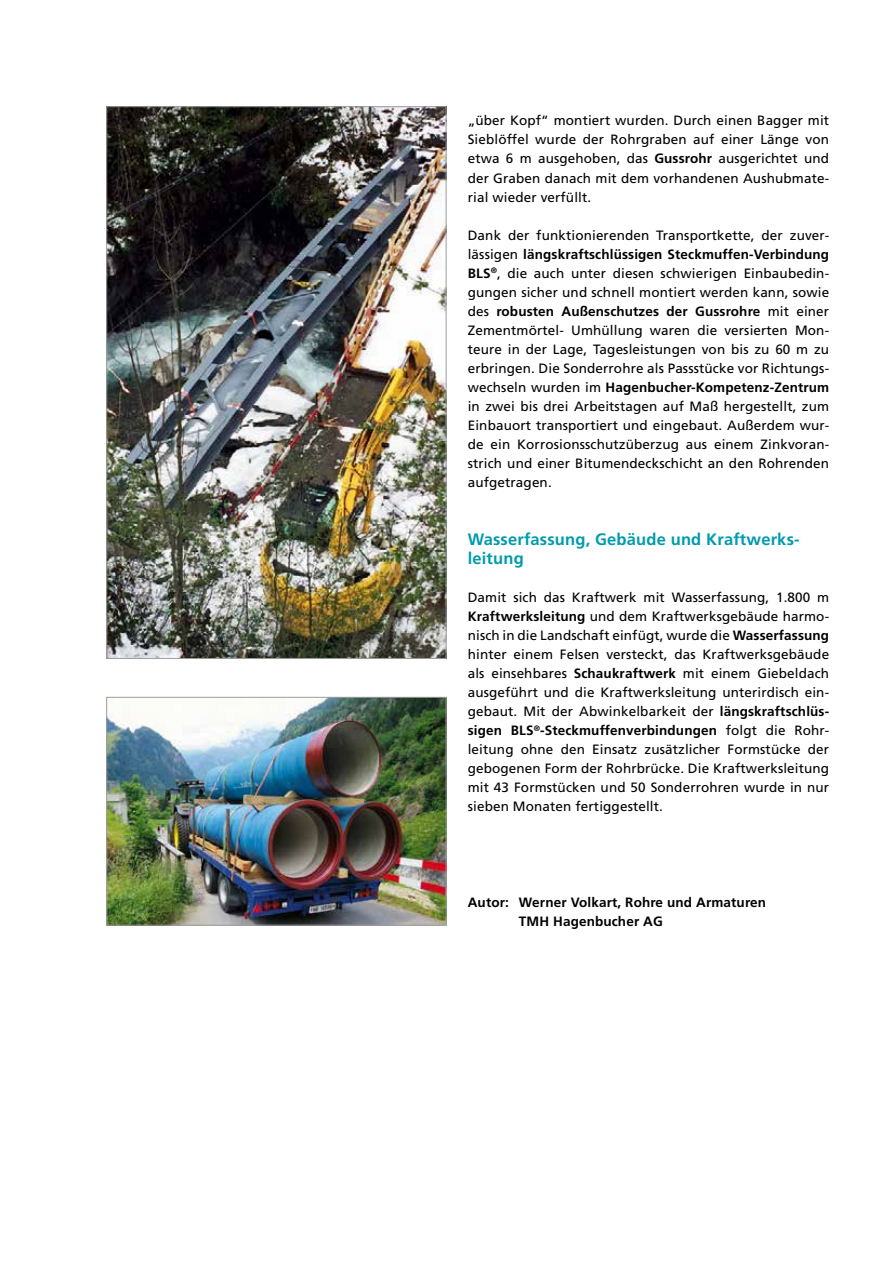
<style>
.page{position:relative;width:893px;height:1263px;background:#fff}
.page>*{position:absolute;margin:0;border:0;box-sizing:border-box;transform-origin:0 0}
.t1{font:700 16.5px/19px "Frutiger";letter-spacing:.01em;color:#009bac}
.t2{font:13.5px/19px "Frutiger";letter-spacing:.01em;color:#000;text-align:justify}
.t3{font:700 13.5px/19px "Frutiger";letter-spacing:.01em;color:#000}
.s1{font-weight:700}
</style>
<div class="page">
<img style="left:108px;top:108px;width:336px;height:549px">
<img style="left:108px;top:699px;width:336px;height:224px">
<div style="left:106px;top:697px;width:340px;height:228px;border:1px solid #9c9d9d"></div>
<p class="t2" style="left:468px;top:111px;width:363px">„über Kopf“ montiert wurden. Durch einen Bagger mit Sieblöffel wurde der Rohrgraben auf einer Länge von etwa 6 m ausgehoben, das <span class="s1">Gussrohr</span> ausgerichtet und der Graben danach mit dem vorhandenen Aushubmate&shy;rial wieder verfüllt.</p>
<p class="t2" style="left:468px;top:225px;width:363px">Dank der funktionierenden Transportkette, der zuver&shy;lässigen <span class="s1">längskraftschlüssigen Steckmuffen-Verbindung BLS</span><sup>®</sup>, die auch unter diesen schwierigen Einbaubedin&shy;gungen sicher und schnell montiert werden kann, sowie des <span class="s1">robusten Außenschutzes der Gussrohre</span> mit einer Zementmörtel- Umhüllung waren die versierten Mon&shy;teure in der Lage, Tagesleistungen von bis zu 60 m zu erbringen. Die Sonderrohre als Passstücke vor Richtungs&shy;wechseln wurden im <span class="s1">Hagenbucher-Kompetenz-Zentrum </span>in zwei bis drei Arbeitstagen auf Maß hergestellt, zum Einbauort transportiert und eingebaut. Außerdem wur&shy;de ein Korrosionsschutzüberzug aus einem Zinkvoran&shy;strich und einer Bitumendeckschicht an den Rohrenden aufgetragen.</p>
<p class="t1" style="left:468px;top:529px;width:333px">Wasserfassung, Gebäude und Kraftwerks&shy;leitung</p>
<p class="t2" style="left:468px;top:587px;width:363px">Damit sich das Kraftwerk mit Wasserfassung, 1.800 m <span class="s1">Kraftwerksleitung</span> und dem Kraftwerksgebäude harmo&shy;nisch in die Landschaft einfügt, wurde die <span class="s1">Wasserfassung </span>hinter einem Felsen versteckt, das Kraftwerksgebäude als einsehbares <span class="s1">Schaukraftwerk</span> mit einem Giebeldach ausgeführt und die Kraftwerksleitung unterirdisch ein&shy;gebaut. Mit der Abwinkelbarkeit der <span class="s1">längskraftschlüs&shy;sigen BLS</span><sup>®</sup><span class="s1">-Steckmuffenverbindungen</span> folgt die Rohr&shy;leitung ohne den Einsatz zusätzlicher Formstücke der gebogenen Form der Rohrbrücke. Die Kraftwerksleitung mit 43 Formstücken und 50 Sonderrohren wurde in nur sieben Monaten fertiggestellt.</p>
<p class="t3" style="left:519px;top:892px;width:249px;text-indent:-51px">Autor: Werner Volkart, Rohre und Armaturen<br>TMH Hagenbucher AG</p>
</div>
